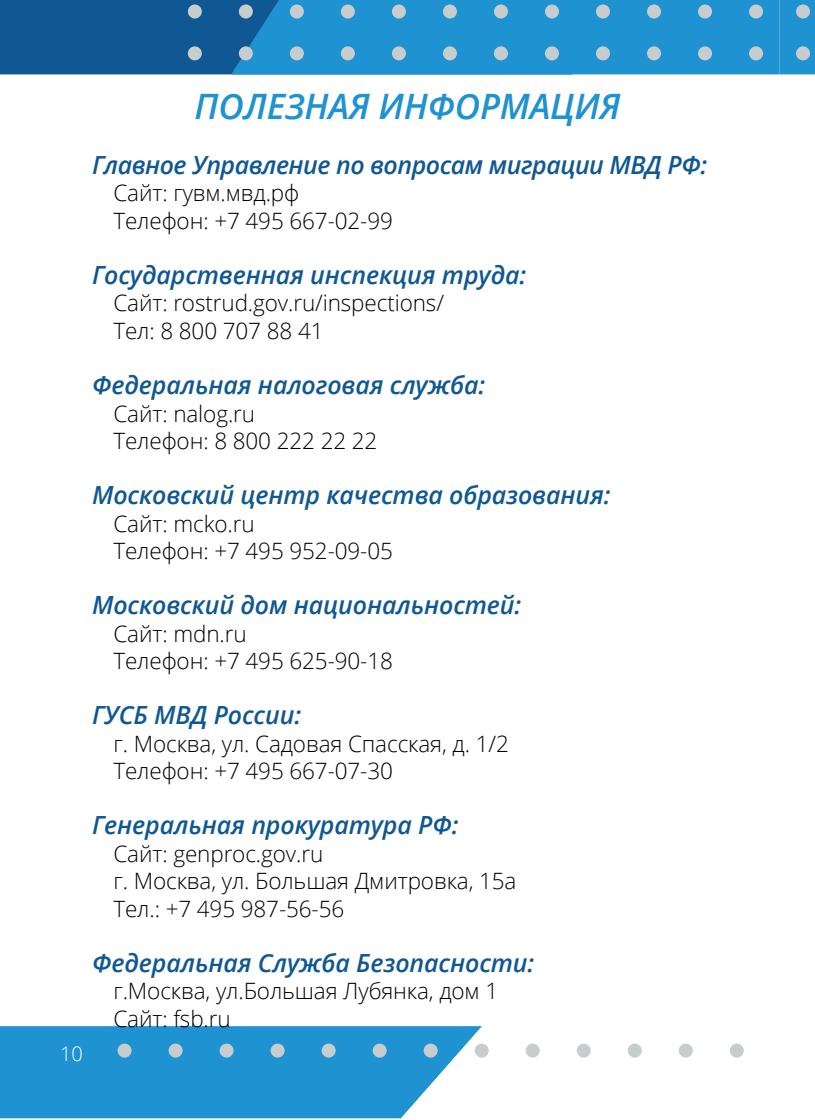
<style>
.page{position:relative;width:815px;height:1120px;background:#fff}
.page>*{position:absolute;margin:0;border:0;box-sizing:border-box;transform-origin:0 0}
.заголовки{font:italic 600 35px "Open Sans";letter-spacing:-.005em;color:#1f92d1}
.заголовок_2{font:italic 600 25px "Open Sans";letter-spacing:-.005em;color:#105893}
.основной{font:300 22.5px "Open Sans";letter-spacing:-.005em;color:#000}
.t1{font:300 20px "Open Sans";color:#fff}
</style>
<div class="page">
<svg style="left:0;top:1026px;width:482px;height:92px;background:#329bd4"></svg>
<div style="left:730px;top:1043px;width:14px;height:14px;background:#c7cccd;border-radius:50%"></div>
<div style="left:679px;top:1043px;width:14px;height:14px;background:#c7cccd;border-radius:50%"></div>
<div style="left:628px;top:1043px;width:14px;height:14px;background:#c7cccd;border-radius:50%"></div>
<div style="left:577px;top:1043px;width:14px;height:14px;background:#c7cccd;border-radius:50%"></div>
<div style="left:526px;top:1043px;width:14px;height:14px;background:#c7cccd;border-radius:50%"></div>
<div style="left:475px;top:1043px;width:14px;height:14px;background:#c7cccd;border-radius:50%"></div>
<div style="left:424px;top:1043px;width:14px;height:14px;background:#c7cccd;border-radius:50%"></div>
<div style="left:373px;top:1043px;width:14px;height:14px;background:#c7cccd;border-radius:50%"></div>
<div style="left:322px;top:1043px;width:14px;height:14px;background:#c7cccd;border-radius:50%"></div>
<div style="left:271px;top:1043px;width:14px;height:14px;background:#c7cccd;border-radius:50%"></div>
<div style="left:220px;top:1043px;width:14px;height:14px;background:#c7cccd;border-radius:50%"></div>
<div style="left:169px;top:1043px;width:14px;height:14px;background:#c7cccd;border-radius:50%"></div>
<div style="left:118px;top:1043px;width:14px;height:14px;background:#c7cccd;border-radius:50%"></div>
<div style="left:780px;top:0;width:35px;height:74px;background:#1f92d1"></div>
<div style="left:796px;top:5px;width:14px;height:14px;background:#c7cccd;border-radius:50%"></div>
<div style="left:796px;top:46px;width:14px;height:14px;background:#c7cccd;border-radius:50%"></div>
<div style="left:0;top:0;width:231px;height:74px;background:#105893"></div>
<div style="left:231px;top:0;width:549px;height:74px;background:#1f92d1"></div>
<div style="left:749px;top:5px;width:14px;height:14px;background:#c7cccd;border-radius:50%"></div>
<div style="left:698px;top:5px;width:14px;height:14px;background:#c7cccd;border-radius:50%"></div>
<div style="left:647px;top:5px;width:14px;height:14px;background:#c7cccd;border-radius:50%"></div>
<div style="left:596px;top:5px;width:14px;height:14px;background:#c7cccd;border-radius:50%"></div>
<div style="left:545px;top:5px;width:14px;height:14px;background:#c7cccd;border-radius:50%"></div>
<div style="left:494px;top:5px;width:14px;height:14px;background:#c7cccd;border-radius:50%"></div>
<div style="left:443px;top:5px;width:14px;height:14px;background:#c7cccd;border-radius:50%"></div>
<div style="left:392px;top:5px;width:14px;height:14px;background:#c7cccd;border-radius:50%"></div>
<div style="left:341px;top:5px;width:14px;height:14px;background:#c7cccd;border-radius:50%"></div>
<div style="left:290px;top:5px;width:14px;height:14px;background:#c7cccd;border-radius:50%"></div>
<div style="left:239px;top:5px;width:14px;height:14px;background:#c7cccd;border-radius:50%"></div>
<div style="left:188px;top:5px;width:14px;height:14px;background:#c7cccd;border-radius:50%"></div>
<div style="left:749px;top:46px;width:14px;height:14px;background:#c7cccd;border-radius:50%"></div>
<div style="left:698px;top:46px;width:14px;height:14px;background:#c7cccd;border-radius:50%"></div>
<div style="left:647px;top:46px;width:14px;height:14px;background:#c7cccd;border-radius:50%"></div>
<div style="left:596px;top:46px;width:14px;height:14px;background:#c7cccd;border-radius:50%"></div>
<div style="left:545px;top:46px;width:14px;height:14px;background:#c7cccd;border-radius:50%"></div>
<div style="left:494px;top:46px;width:14px;height:14px;background:#c7cccd;border-radius:50%"></div>
<div style="left:443px;top:46px;width:14px;height:14px;background:#c7cccd;border-radius:50%"></div>
<div style="left:392px;top:46px;width:14px;height:14px;background:#c7cccd;border-radius:50%"></div>
<div style="left:341px;top:46px;width:14px;height:14px;background:#c7cccd;border-radius:50%"></div>
<div style="left:290px;top:46px;width:14px;height:14px;background:#c7cccd;border-radius:50%"></div>
<div style="left:239px;top:46px;width:14px;height:14px;background:#c7cccd;border-radius:50%"></div>
<div style="left:188px;top:46px;width:14px;height:14px;background:#c7cccd;border-radius:50%"></div>
<p class="t1" style="left:60px;top:1040px;width:24px">10</p>
<p class="заголовки" style="left:195px;top:82px;width:427px">ПОЛЕЗНАЯ ИНФОРМАЦИЯ</p>
<p class="заголовок_2" style="left:92px;top:148px;width:616px">Главное Управление по вопросам миграции МВД РФ:</p>
<p class="основной" style="left:113px;top:178px;width:187px">Сайт: гувм.мвд.рф</p>
<p class="основной" style="left:113px;top:205px;width:281px">Телефон: +7 495 667-02-99</p>
<p class="заголовок_2" style="left:92px;top:258px;width:436px">Государственная инспекция труда:</p>
<p class="основной" style="left:113px;top:288px;width:332px">Сайт: rostrud.gov.ru/inspections/</p>
<p class="основной" style="left:113px;top:315px;width:212px">Тел: 8 800 707 88 41</p>
<p class="заголовок_2" style="left:92px;top:368px;width:394px">Федеральная налоговая служба:</p>
<p class="основной" style="left:113px;top:398px;width:143px">Сайт: nalog.ru</p>
<p class="основной" style="left:113px;top:425px;width:266px">Телефон: 8 800 222 22 22</p>
<p class="заголовок_2" style="left:92px;top:478px;width:520px">Московский центр качества образования:</p>
<p class="основной" style="left:113px;top:508px;width:143px">Сайт: mcko.ru</p>
<p class="основной" style="left:113px;top:535px;width:281px">Телефон: +7 495 952-09-05</p>
<p class="заголовок_2" style="left:92px;top:588px;width:431px">Московский дом национальностей:</p>
<p class="основной" style="left:113px;top:618px;width:135px">Сайт: mdn.ru</p>
<p class="основной" style="left:113px;top:645px;width:281px">Телефон: +7 495 625-90-18</p>
<p class="заголовок_2" style="left:92px;top:698px;width:210px">ГУСБ МВД России:</p>
<p class="основной" style="left:113px;top:728px;width:397px">г. Москва, ул. Садовая Спасская, д. 1/2</p>
<p class="основной" style="left:113px;top:755px;width:281px">Телефон: +7 495 667-07-30</p>
<p class="заголовок_2" style="left:92px;top:808px;width:368px">Генеральная прокуратура РФ:</p>
<p class="основной" style="left:113px;top:838px;width:211px">Сайт: genproc.gov.ru</p>
<p class="основной" style="left:113px;top:865px;width:405px">г. Москва, ул. Большая Дмитровка, 15а</p>
<p class="основной" style="left:113px;top:893px;width:232px">Тел.: +7 495 987-56-56</p>
<p class="заголовок_2" style="left:92px;top:945px;width:444px">Федеральная Служба Безопасности:</p>
<p class="основной" style="left:113px;top:975px;width:386px">г.Москва, ул.Большая Лубянка, дом 1</p>
<p class="основной" style="left:113px;top:1003px;width:119px">Сайт: fsb.ru</p>
</div>
